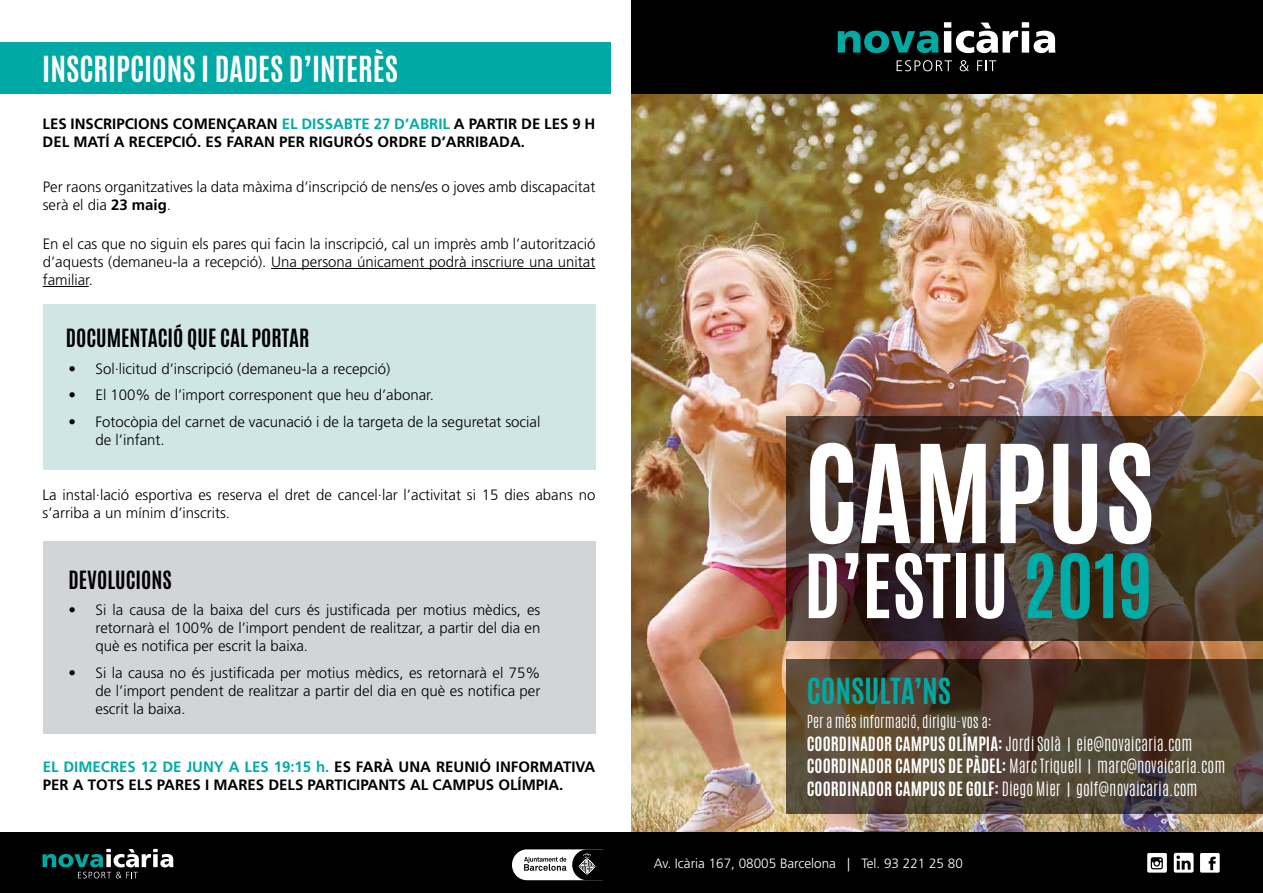
<style>
.page{position:relative;width:1263px;height:893px;background:#fff}
.page>*{position:absolute;margin:0;border:0;box-sizing:border-box;transform-origin:0 0}
.t1{font:700 115.5px "Antonio";color:#fff}
.t2{font:700 75px "Antonio";color:#fff}
.t3{font:700 30px "Antonio";color:#fff}
.t4{font:700 30px "Antonio";color:#00a9a3}
.t5{font:700 21px "Antonio";color:#000}
.t6{font:300 16.5px/22.5px "Antonio";color:#fff}
.t7{font:300 15px/18px "Frutiger LT Std";color:#000}
.t8{font:700 15px/18px "Frutiger LT Std";color:#000}
.t9{font:300 15px "Antonio";color:#fff}
.t10{font:300 13.5px "Frutiger LT Std";color:#fff}
.s1{color:#00aca7}
.s2{font-weight:700}
</style>
<div class="page">
<img style="left:631px;top:94px;width:632px;height:739px">
<div style="left:0;top:42px;width:610px;height:52px;background:#00a9a3"></div>
<div style="left:43px;top:541px;width:552px;height:192px;background:#d2d4d8"></div>
<svg style="left:787px;top:659px;width:476px;height:154px"></svg>
<svg style="left:787px;top:416px;width:476px;height:225px"></svg>
<div style="left:631px;top:0;width:632px;height:94px;background:#000"></div>
<svg style="left:838px;top:22px;width:217px;height:31px"></svg>
<svg style="left:897px;top:60px;width:55px;height:11px"></svg>
<svg style="left:960px;top:60px;width:9px;height:11px"></svg>
<svg style="left:977px;top:60px;width:19px;height:11px"></svg>
<div style="left:0;top:833px;width:1263px;height:60px;background:#000"></div>
<div style="left:43px;top:304px;width:552px;height:165px;background:#cfe6e4"></div>
<hr style="left:271px;top:268px;width:324px;height:1px;background:#000">
<hr style="left:43px;top:286px;width:46px;height:1px;background:#000">
<svg style="left:512px;top:849px;width:91px;height:31px"></svg>
<svg style="left:43px;top:849px;width:130px;height:29px"></svg>
<svg style="left:1200px;top:853px;width:20px;height:20px"></svg>
<svg style="left:1147px;top:853px;width:20px;height:20px"></svg>
<svg style="left:1174px;top:853px;width:19px;height:20px"></svg>
<h3 class="t3" style="left:42px;top:47px;width:357px">INSCRIPCIONS I DADES D’INTERÈS</h3>
<p class="t8" style="left:43px;top:115px;width:554px">LES INSCRIPCIONS COMENÇARAN <span class="s1">EL DISSABTE 27 D’ABRIL</span> A PARTIR DE LES 9 H<br>DEL MATÍ A RECEPCIÓ. ES FARAN PER RIGURÓS ORDRE D’ARRIBADA.</p>
<p class="t7" style="left:43px;top:178px;width:554px">Per raons organitzatives la data màxima d’inscripció de nens/es o joves amb discapacitat serà el dia <span class="s2">23 maig</span>.</p>
<p class="t7" style="left:43px;top:235px;width:554px;text-align:justify">En el cas que no siguin els pares qui facin la inscripció, cal un imprès amb l’autorització d’aquests (demaneu-la a recepció). Una persona únicament podrà inscriure una unitat familiar.</p>
<h3 class="t5" style="left:66px;top:322px;width:245px">DOCUMENTACIÓ QUE CAL PORTAR</h3>
<p class="t7" style="left:69px;top:360px;width:323px">• Sol·licitud d’inscripció (demaneu-la a recepció)</p>
<p class="t7" style="left:69px;top:386px;width:367px">• El 100% de l’import corresponent que heu d’abonar.</p>
<p class="t7" style="left:96px;top:413px;width:446px;text-indent:-27px">• Fotocòpia del carnet de vacunació i de la targeta de la seguretat social de l’infant.</p>
<p class="t7" style="left:43px;top:486px;width:554px">La instal·lació esportiva es reserva el dret de cancel·lar l’activitat si 15 dies abans no s’arriba a un mínim d’inscrits.</p>
<h3 class="t5" style="left:69px;top:564px;width:105px">DEVOLUCIONS</h3>
<p class="t7" style="left:96px;top:601px;width:446px;text-align:justify;text-indent:-27px">• Si la causa de la baixa del curs és justificada per motius mèdics, es retornarà el 100% de l’import pendent de realitzar, a partir del dia en què es notifica per escrit la baixa.</p>
<p class="t7" style="left:96px;top:664px;width:446px;text-align:justify;text-indent:-27px">• Si la causa no és justificada per motius mèdics, es retornarà el 75% de l’import pendent de realitzar a partir del dia en què es notifica per escrit la baixa.</p>
<p class="t8" style="left:43px;top:758px;width:554px"><span class="s1">EL DIMECRES 12 DE JUNY A LES 19:15 h.</span> ES FARÀ UNA REUNIÓ INFORMATIVA<br>PER A TOTS ELS PARES I MARES DELS PARTICIPANTS AL CAMPUS OLÍMPIA.</p>
<h1 class="t1" style="left:804px;top:406px;width:353px">CAMPUS</h1>
<h2 class="t2" style="left:804px;top:529px;width:351px">D’ESTIU <span class="s1">2019</span></h2>
<h3 class="t4" style="left:807px;top:669px;width:146px">CONSULTA’NS</h3>
<p class="t9" style="left:807px;top:711px;width:186px">Per a més informació, dirigiu-vos a:</p>
<p class="t6" style="left:807px;top:733px;width:420px"><span class="s2">COORDINADOR CAMPUS OLÍMPIA:</span> Jordi Solà | eie@novaicaria.com<br><span class="s2">COORDINADOR CAMPUS DE PÀDEL:</span> Marc Triquell | marc@novaicaria.com<br><span class="s2">COORDINADOR CAMPUS DE GOLF:</span> Diego Mier | golf@novaicaria.com</p>
<p class="t10" style="left:654px;top:856px;width:311px">Av. Icària 167, 08005 Barcelona | Tel. 93 221 25 80</p>
</div>
